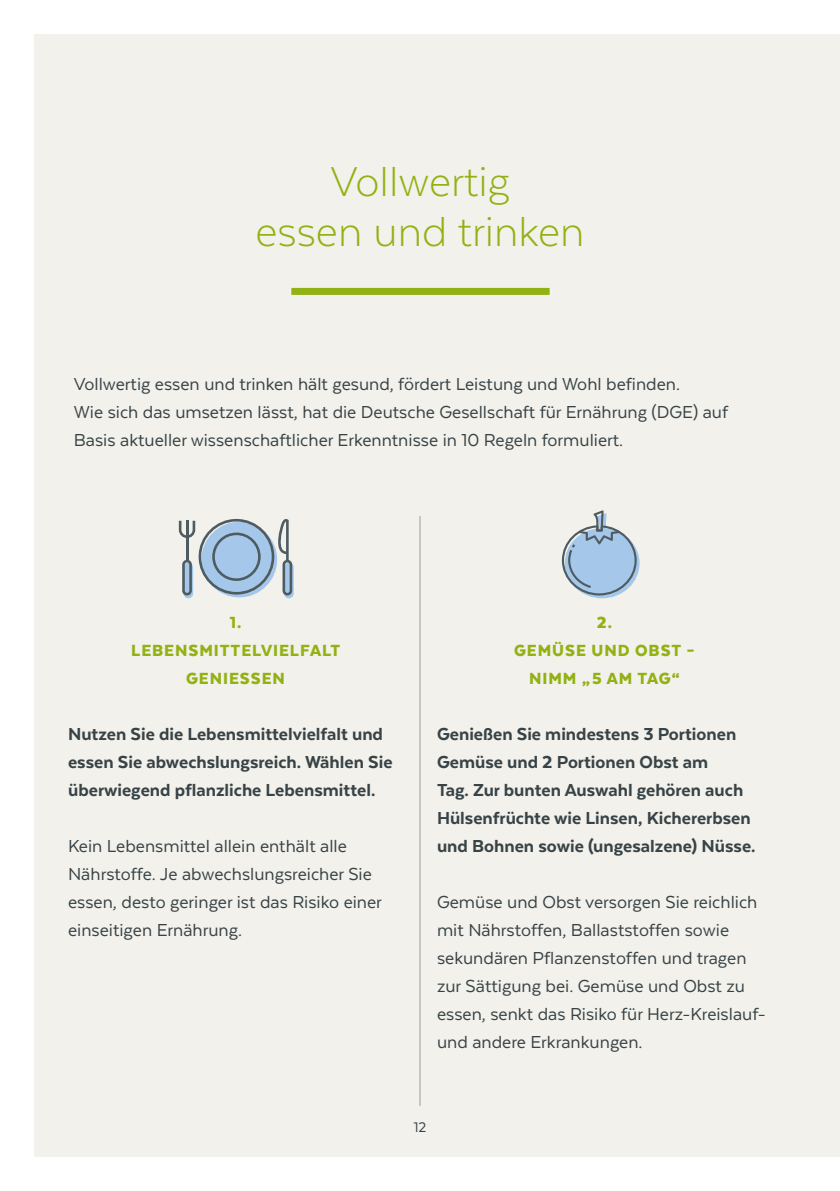
<style>
.page{position:relative;width:840px;height:1191px;background:#fff}
.page>*{position:absolute;margin:0;border:0;box-sizing:border-box;transform-origin:0 0}
.t1{font:300 48px/50px "Texta";color:#92b112;text-align:center}
.t2{font:20px/28px "Texta";color:#384347}
.t3{font:800 20px/28px "Texta";color:#384347}
.t4{font:900 18.6px/28px "Texta";letter-spacing:.05em;color:#92b112;text-align:center}
.t5{font:16px "Texta";color:#384347}
</style>
<div class="page">
<div style="left:34px;top:34px;width:805px;height:1123px;background:#f2f1eb"></div>
<div style="left:291px;top:288px;width:258px;height:7px;background:#92b112"></div>
<hr style="left:419px;top:516px;width:1px;height:590px;background:#9c9d9d">
<svg style="left:183px;top:562px;width:10px;height:36px"></svg>
<svg style="left:284px;top:562px;width:9px;height:36px"></svg>
<svg style="left:179px;top:518px;width:113px;height:77px"></svg>
<svg style="left:561px;top:510px;width:78px;height:88px"></svg>
<h1 class="t1" style="left:255px;top:156px;width:330px">Vollwertig<br>essen und trinken</h1>
<p class="t2" style="left:74px;top:370px;width:655px">Vollwertig essen und trinken hält gesund, fördert Leistung und Wohl befinden.<br>Wie sich das umsetzen lässt, hat die Deutsche Gesellschaft für Ernährung (DGE) auf<br>Basis aktueller wissenschaftlicher Erkenntnisse in 10 Regeln formuliert.</p>
<p class="t4" style="left:131px;top:608px;width:211px">1.<br>LEBENSMITTELVIELFALT<br>GENIESSEN</p>
<p class="t3" style="left:68px;top:720px;width:326px">Nutzen Sie die Lebensmittelvielfalt und essen Sie abwechslungsreich. Wählen Sie überwiegend pflanzliche Lebensmittel.</p>
<p class="t2" style="left:68px;top:832px;width:315px">Kein Lebensmittel allein enthält alle Nährstoffe. Je abwechslungsreicher Sie essen, desto geringer ist das Risiko einer einseitigen Ernährung.</p>
<p class="t4" style="left:513px;top:608px;width:182px">2.<br>GEMÜSE UND OBST –<br>NIMM „5 AM TAG“</p>
<p class="t3" style="left:437px;top:720px;width:320px">Genießen Sie mindestens 3 Portionen Gemüse und 2 Portionen Obst am<br>Tag. Zur bunten Auswahl gehören auch Hülsenfrüchte wie Linsen, Kichererbsen und Bohnen sowie (ungesalzene) Nüsse.</p>
<p class="t2" style="left:437px;top:888px;width:328px">Gemüse und Obst versorgen Sie reichlich mit Nährstoffen, Ballaststoffen sowie sekundären Pflanzenstoffen und tragen zur Sättigung bei. Gemüse und Obst zu essen, senkt das Risiko für Herz-Kreislauf&shy;und andere Erkrankungen.</p>
<p class="t5" style="left:413px;top:1119px;width:14px">12</p>
</div>
